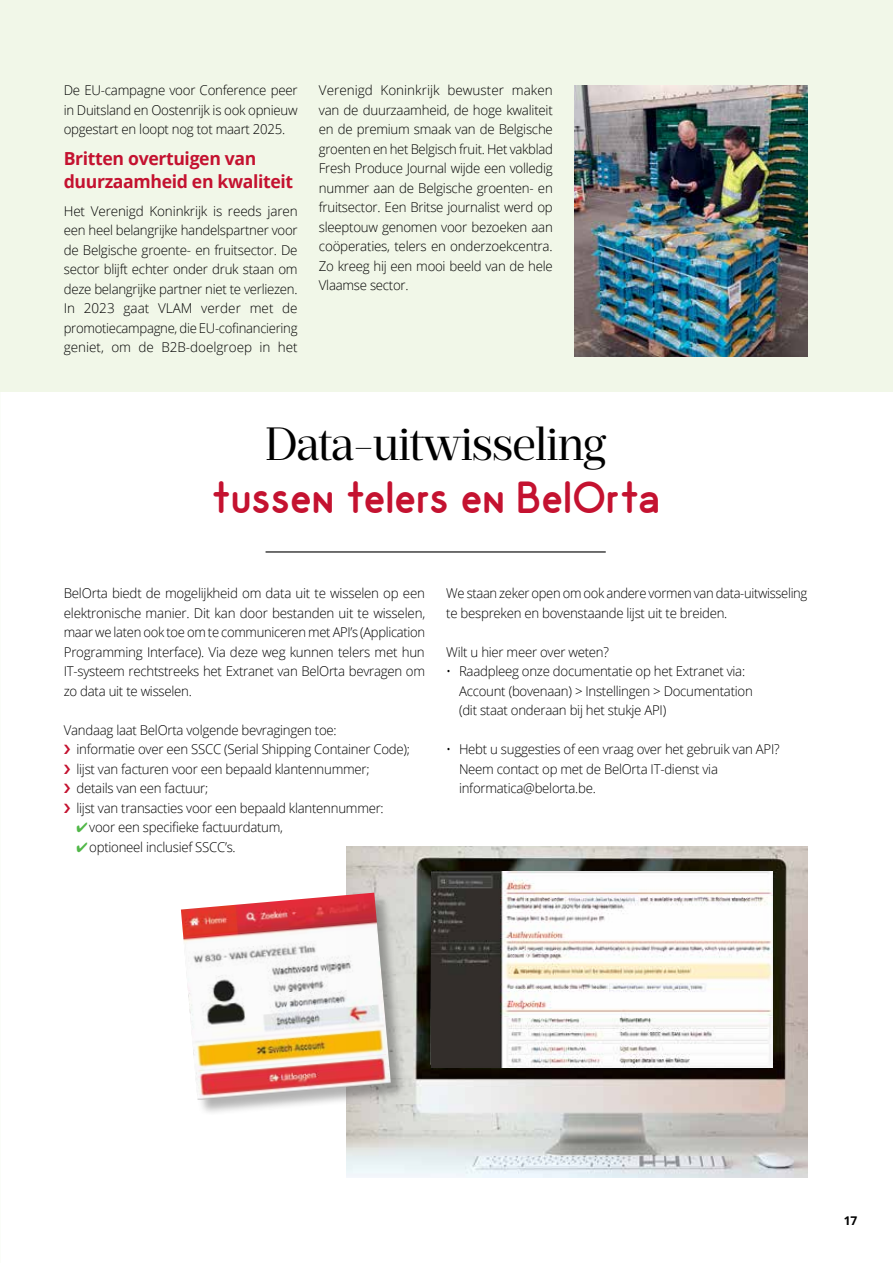
<style>
.page{position:relative;width:893px;height:1263px;background:#fff}
.page>*{position:absolute;margin:0;border:0;box-sizing:border-box;transform-origin:0 0}
.t1{font:46.5px "Prumo Deck";letter-spacing:-.02em;color:#000}
.t2{font:45px "Odin Rounded";color:#c41230}
.t3{font:700 18px/22.5px "Open Sans";letter-spacing:-.02em;color:#c41230}
.t4{font:300 13.5px/19.5px "Open Sans";letter-spacing:-.02em;color:#000;text-align:justify}
.t5{font:300 13.5px/19.5px "Open Sans";letter-spacing:-.02em;color:#000;scale:.96 1}
.t6{font:700 12px "Open Sans";color:#000}
.s1{color:#51b748}
</style>
<div class="page">
<div style="left:0;top:0;width:893px;height:391px;background:#f1f7e8"></div>
<hr style="left:266px;top:551px;width:340px;height:1px;background:#000">
<img style="left:346px;top:846px;width:462px;height:332px">
<img style="left:431px;top:871px;width:342px;height:197px">
<div style="left:182px;top:893px;width:225px;height:223px;background:#000;opacity:.3"></div>
<img style="left:181px;top:893px;width:210px;height:207px">
<img style="left:574px;top:85px;width:234px;height:271px">
<p class="t4" style="left:64px;top:80px;width:235px">De EU-campagne voor Conference peer in Duitsland en Oostenrijk is ook opnieuw opgestart en loopt nog tot maart 2025.</p>
<h3 class="t3" style="left:64px;top:147px;width:231px">Britten overtuigen van duurzaamheid en kwaliteit</h3>
<p class="t4" style="left:64px;top:201px;width:235px">Het Verenigd Koninkrijk is reeds jaren een heel belangrijke handelspartner voor de Belgische groente- en fruitsector. De sector blijft echter onder druk staan om deze belangrijke partner niet te verliezen.<br>In 2023 gaat VLAM verder met de promotiecampagne, die EU-cofinanciering geniet, om de B2B-doelgroep in het</p>
<p class="t4" style="left:319px;top:80px;width:235px">Verenigd Koninkrijk bewuster maken van de duurzaamheid, de hoge kwaliteit en de premium smaak van de Belgische groenten en het Belgisch fruit. Het vakblad Fresh Produce Journal wijde een volledig nummer aan de Belgische groenten- en fruitsector. Een Britse journalist werd op sleeptouw genomen voor bezoeken aan coöperaties, telers en onderzoekcentra.<br>Zo kreeg hij een mooi beeld van de hele Vlaamse sector.</p>
<h1 class="t1" style="left:265px;top:417px;width:343px">Data-uitwisseling</h1>
<h2 class="t2" style="left:211px;top:471px;width:450px">tussen telers en BelOrta</h2>
<p class="t4" style="left:64px;top:583px;width:363px">BelOrta biedt de mogelijkheid om data uit te wisselen op een elektronische manier. Dit kan door bestanden uit te wisselen, maar we laten ook toe om te communiceren met API’s (Application Programming Interface). Via deze weg kunnen telers met hun IT-systeem rechtstreeks het Extranet van BelOrta bevragen om zo data uit te wisselen.</p>
<p class="t4" style="left:77px;top:720px;width:335px;text-align:left;text-indent:-13px">Vandaag laat BelOrta volgende bevragingen toe:<br>informatie over een SSCC (Serial Shipping Container Code); lijst van facturen voor een bepaald klantennummer; details van een factuur;<br>lijst van transacties voor een bepaald klantennummer:</p>
<p class="t4" style="left:77px;top:817px;width:208px"><span class="s1">✔</span>voor een specifieke factuurdatum,</p>
<p class="t4" style="left:77px;top:837px;width:161px"><span class="s1">✔</span>optioneel inclusief SSCC’s.</p>
<p class="t5" style="left:446px;top:583px;width:378px">We staan zeker open om ook andere vormen van data-uitwisseling te bespreken en bovenstaande lijst uit te breiden.</p>
<p class="t4" style="left:446px;top:642px;width:164px">Wilt u hier meer over weten?</p>
<p class="t4" style="left:459px;top:661px;width:295px;text-align:left;text-indent:-13px">• Raadpleeg onze documentatie op het Extranet via:<br>Account (bovenaan) &gt; Instellingen &gt; Documentation (dit staat onderaan bij het stukje API)</p>
<p class="t4" style="left:459px;top:739px;width:322px;text-align:left;text-indent:-13px">• Hebt u suggesties of een vraag over het gebruik van API?<br>Neem contact op met de BelOrta IT-dienst via informatica@belorta.be.</p>
<p class="t6" style="left:844px;top:1212px;width:15px">17</p>
</div>
